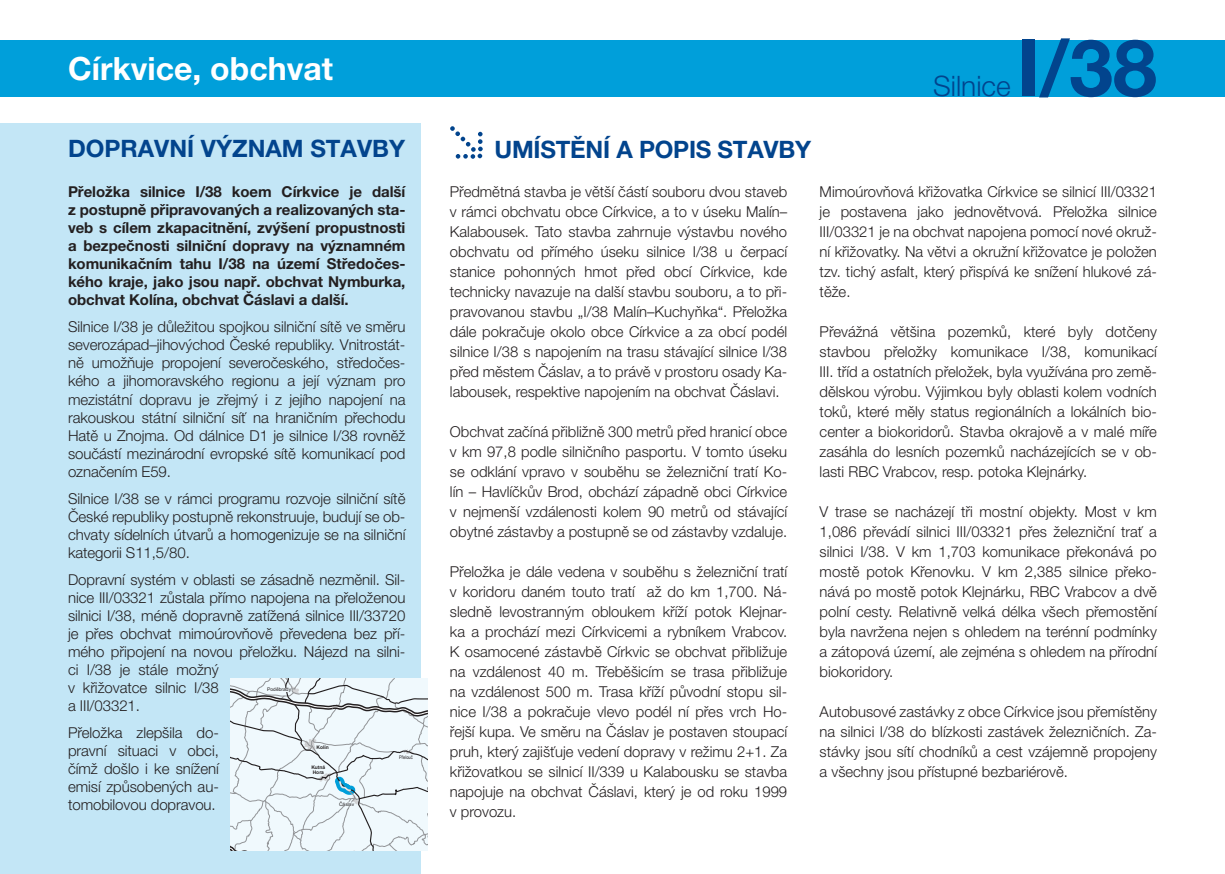
<style>
.page{position:relative;width:1225px;height:874px;background:#fff}
.page>*{position:absolute;margin:0;border:0;box-sizing:border-box;transform-origin:0 0}
.t1{font:700 78.8px "Helvetica Neue LT Pro";color:#02448d}
.t2{font:700 32px "Helvetica Neue LT Pro";color:#fff}
.t3{font:300 28.2px "Helvetica Neue LT Pro";color:#02448d}
.t4{font:700 24px "Helvetica Neue LT Pro";color:#02448d}
.t5{font:300 15px/20px "Helvetica Neue LT Pro";letter-spacing:-.005em;color:#231f20;text-align:justify}
.t6{font:700 15px/18px "Helvetica Neue LT Pro";letter-spacing:-.005em;color:#231f20;text-align:justify}
.t7{font:5px "Arial";color:#231f20}
.t8{font:700 5px/5.2px "Arial";color:#231f20}
.t9{font:5px "Arial Narrow";color:#231f20}
</style>
<div class="page">
<div style="left:0;top:40px;width:1225px;height:56px;background:#009fda"></div>
<div style="left:0;top:123px;width:421px;height:750px;background:#c3e6f6"></div>
<svg style="left:230px;top:678px;width:198px;height:172px;background:#e1eaee"></svg>
<svg style="left:450px;top:126px;width:33px;height:33px"></svg>
<p class="t2" style="left:68px;top:48px;width:266px">Církvice, obchvat</p>
<p class="t4" style="left:68px;top:133px;width:338px">DOPRAVNÍ VÝZNAM STAVBY</p>
<p class="t6" style="left:68px;top:182px;width:339px">Přeložka silnice I/38 koem Církvice je další z postupně připravovaných a realizovaných sta&shy;veb s cílem zkapacitnění, zvýšení propustnosti a bezpečnosti silniční dopravy na významném komunikačním tahu I/38 na území Středočes&shy;kého kraje, jako jsou např. obchvat Nymburka, obchvat Kolína, obchvat Čáslavi a další.</p>
<p class="t5" style="left:68px;top:317px;width:339px;line-height:18px">Silnice I/38 je důležitou spojkou silniční sítě ve směru severozápad–jihovýchod České republiky. Vnitrostát&shy;ně umožňuje propojení severočeského, středočes&shy;kého a jihomoravského regionu a její význam pro mezistátní dopravu je zřejmý i z jejího napojení na rakouskou státní silniční síť na hraničním přechodu Hatě u Znojma. Od dálnice D1 je silnice I/38 rovněž součástí mezinárodní evropské sítě komunikací pod označením E59.</p>
<p class="t5" style="left:68px;top:489px;width:339px;line-height:18px">Silnice I/38 se v rámci programu rozvoje silniční sítě České republiky postupně rekonstruuje, budují se ob&shy;chvaty sídelních útvarů a homogenizuje se na silniční kategorii S11,5/80.</p>
<p class="t5" style="left:68px;top:570px;width:339px;line-height:18px;text-align:left">Dopravní systém v oblasti se zásadně nezměnil. Sil&shy;nice III/03321 zůstala přímo napojena na přeloženou silnici I/38, méně dopravně zatížená silnice III/33720 je přes obchvat mimoúrovňově převedena bez pří&shy;mého připojení na novou přeložku. Nájezd na silni&shy;ci I/38 je stále možný<br>v křižovatce silnic I/38<br>a III/03321.</p>
<p class="t5" style="left:68px;top:723px;width:152px;line-height:18px">Přeložka zlepšila do&shy;pravní situaci v obci, čímž došlo i ke snížení emisí způsobených au&shy;tomobilovou dopravou.</p>
<p class="t7" style="left:267px;top:686px;width:25px">Poděbrady</p>
<p class="t8" style="left:316px;top:744px;width:14px">Kolín</p>
<p class="t8" style="left:311px;top:764px;width:16px">Kutná<br>Hora</p>
<p class="t9" style="left:399px;top:753px;width:15px">Přelouč</p>
<p class="t7" style="left:339px;top:799px;width:17px">Čáslav</p>
<p class="t4" style="left:494px;top:135px;width:318px">UMÍSTĚNÍ A POPIS STAVBY</p>
<p class="t3" style="left:933px;top:69px;width:79px">Silnice</p>
<p class="t1" style="left:1016px;top:19px;width:142px">I/38</p>
<p class="t5" style="left:450px;top:181px;width:339px">Předmětná stavba je větší částí souboru dvou staveb v rámci obchvatu obce Církvice, a to v úseku Malín– Kalabousek. Tato stavba zahrnuje výstavbu nového obchvatu od přímého úseku silnice I/38 u čerpací stanice pohonných hmot před obcí Církvice, kde technicky navazuje na další stavbu souboru, a to při&shy;pravovanou stavbu „I/38 Malín–Kuchyňka“. Přeložka dále pokračuje okolo obce Církvice a za obcí podél silnice I/38 s napojením na trasu stávající silnice I/38 před městem Čáslav, a to právě v prostoru osady Ka&shy;labousek, respektive napojením na obchvat Čáslavi.</p>
<p class="t5" style="left:450px;top:421px;width:339px">Obchvat začíná přibližně 300 metrů před hranicí obce v km 97,8 podle silničního pasportu. V tomto úseku se odklání vpravo v souběhu se železniční tratí Ko&shy;lín – Havlíčkův Brod, obchází západně obci Církvice v nejmenší vzdálenosti kolem 90 metrů od stávající obytné zástavby a postupně se od zástavby vzdaluje.</p>
<p class="t5" style="left:450px;top:561px;width:339px">Přeložka je dále vedena v souběhu s železniční tratí v koridoru daném touto tratí až do km 1,700. Ná&shy;sledně levostranným obloukem kříží potok Klejnar&shy;ka a prochází mezi Církvicemi a rybníkem Vrabcov.<br>K osamocené zástavbě Církvic se obchvat přibližuje na vzdálenost 40 m. Třeběšicím se trasa přibližuje na vzdálenost 500 m. Trasa kříží původní stopu sil&shy;nice I/38 a pokračuje vlevo podél ní přes vrch Ho&shy;řejší kupa. Ve směru na Čáslav je postaven stoupací pruh, který zajišťuje vedení dopravy v režimu 2+1. Za křižovatkou se silnicí II/339 u Kalabousku se stavba napojuje na obchvat Čáslavi, který je od roku 1999 v provozu.</p>
<p class="t5" style="left:819px;top:181px;width:339px">Mimoúrovňová křižovatka Církvice se silnicí III/03321 je postavena jako jednovětvová. Přeložka silnice III/03321 je na obchvat napojena pomocí nové okruž&shy;ní křižovatky. Na větvi a okružní křižovatce je položen tzv. tichý asfalt, který přispívá ke snížení hlukové zá&shy;těže.</p>
<p class="t5" style="left:819px;top:321px;width:339px">Převážná většina pozemků, které byly dotčeny stavbou přeložky komunikace I/38, komunikací III. tříd a ostatních přeložek, byla využívána pro země&shy;dělskou výrobu. Výjimkou byly oblasti kolem vodních toků, které měly status regionálních a lokálních bio&shy;center a biokoridorů. Stavba okrajově a v malé míře zasáhla do lesních pozemků nacházejících se v ob&shy;lasti RBC Vrabcov, resp. potoka Klejnárky.</p>
<p class="t5" style="left:819px;top:501px;width:339px">V trase se nacházejí tři mostní objekty. Most v km 1,086 převádí silnici III/03321 přes železniční trať a silnici I/38. V km 1,703 komunikace překonává po mostě potok Křenovku. V km 2,385 silnice překo&shy;nává po mostě potok Klejnárku, RBC Vrabcov a dvě polní cesty. Relativně velká délka všech přemostění byla navržena nejen s ohledem na terénní podmínky a zátopová území, ale zejména s ohledem na přírodní biokoridory.</p>
<p class="t5" style="left:819px;top:701px;width:339px">Autobusové zastávky z obce Církvice jsou přemístěny na silnici I/38 do blízkosti zastávek železničních. Za&shy;stávky jsou sítí chodníků a cest vzájemně propojeny a všechny jsou přístupné bezbariérově.</p>
</div>
